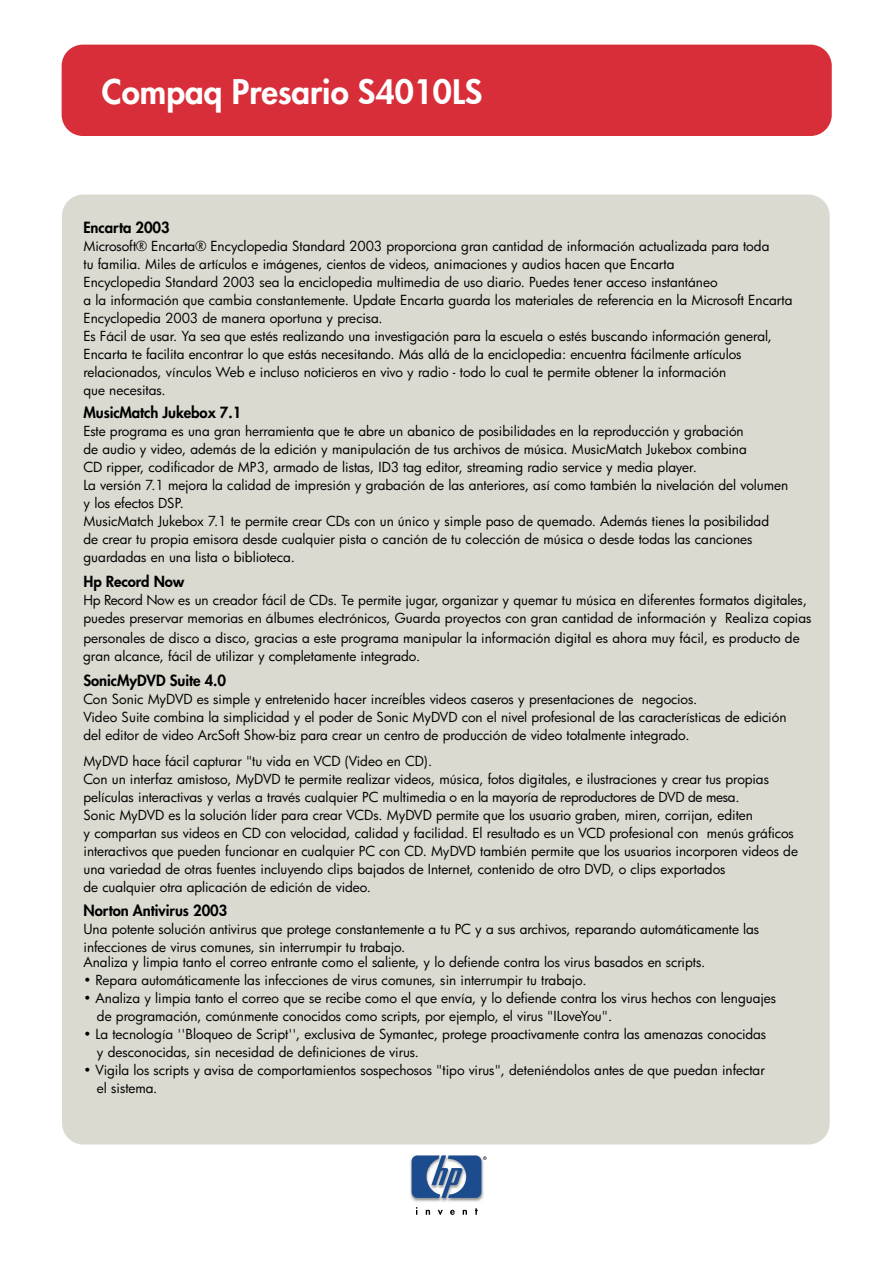
<style>
.page{position:relative;width:893px;height:1263px;background:#fff}
.page>*{position:absolute;margin:0;border:0;box-sizing:border-box;transform-origin:0 0}
.t1{font:800 33px "Futura";color:#fff}
.t2{font:800 15px "Futura";letter-spacing:-.005em;color:#000}
.t3{font:13.5px/18px "Futura";color:#000}
</style>
<div class="page">
<div style="left:62px;top:195px;width:767px;height:950px;background:#dbdad1;border-radius:21px"></div>
<img style="left:410px;top:1160px;width:73px;height:42px">
<svg style="left:426px;top:1210px;width:4px;height:5px"></svg>
<svg style="left:437px;top:1210px;width:6px;height:5px"></svg>
<svg style="left:450px;top:1210px;width:4px;height:5px"></svg>
<svg style="left:462px;top:1210px;width:5px;height:5px"></svg>
<svg style="left:475px;top:1208px;width:2px;height:7px"></svg>
<svg style="left:411px;top:1155px;width:75px;height:43px;background:#5d7da9"></svg>
<div style="left:62px;top:45px;width:769px;height:91px;background:#d82e39;border-radius:21px"></div>
<h1 class="t1" style="left:102px;top:78px;width:382px">Compaq Presario S4010LS</h1>
<p class="t2" style="left:83px;top:222px;width:88px">Encarta 2003</p>
<p class="t3" style="left:83px;top:239px;width:710px">Microsoft® Encarta® Encyclopedia Standard 2003 proporciona gran cantidad de información actualizada para toda<br>tu familia. Miles de artículos e imágenes, cientos de videos, animaciones y audios hacen que Encarta<br>Encyclopedia Standard 2003 sea la enciclopedia multimedia de uso diario. Puedes tener acceso instantáneo<br>a la información que cambia constantemente. Update Encarta guarda los materiales de referencia en la Microsoft Encarta Encyclopedia 2003 de manera oportuna y precisa.<br>Es Fácil de usar. Ya sea que estés realizando una investigación para la escuela o estés buscando información general, Encarta te facilita encontrar lo que estás necesitando. Más allá de la enciclopedia: encuentra fácilmente artículos relacionados, vínculos Web e incluso noticieros en vivo y radio - todo lo cual te permite obtener la información<br>que necesitas.</p>
<p class="t2" style="left:83px;top:406px;width:159px">MusicMatch Jukebox 7.1</p>
<p class="t3" style="left:83px;top:423px;width:706px">Este programa es una gran herramienta que te abre un abanico de posibilidades en la reproducción y grabación<br>de audio y video, además de la edición y manipulación de tus archivos de música. MusicMatch Jukebox combina<br>CD ripper, codificador de MP3, armado de listas, ID3 tag editor, streaming radio service y media player.<br>La versión 7.1 mejora la calidad de impresión y grabación de las anteriores, así como también la nivelación del volumen y los efectos DSP.<br>MusicMatch Jukebox 7.1 te permite crear CDs con un único y simple paso de quemado. Además tienes la posibilidad<br>de crear tu propia emisora desde cualquier pista o canción de tu colección de música o desde todas las canciones guardadas en una lista o biblioteca.</p>
<p class="t2" style="left:83px;top:572px;width:103px">Hp Record Now</p>
<p class="t3" style="left:83px;top:591px;width:729px">Hp Record Now es un creador fácil de CDs. Te permite jugar, organizar y quemar tu música en diferentes formatos digitales, puedes preservar memorias en álbumes electrónicos, Guarda proyectos con gran cantidad de información y Realiza copias</p>
<p class="t3" style="left:83px;top:630px;width:718px">personales de disco a disco, gracias a este programa manipular la información digital es ahora muy fácil, es producto de gran alcance, fácil de utilizar y completamente integrado.</p>
<p class="t2" style="left:83px;top:675px;width:144px">SonicMyDVD Suite 4.0</p>
<p class="t3" style="left:83px;top:692px;width:704px">Con Sonic MyDVD es simple y entretenido hacer increíbles videos caseros y presentaciones de negocios.<br>Video Suite combina la simplicidad y el poder de Sonic MyDVD con el nivel profesional de las características de edición del editor de video ArcSoft Show-biz para crear un centro de producción de video totalmente integrado.</p>
<p class="t3" style="left:83px;top:753px;width:716px">MyDVD hace fácil capturar "tu vida en VCD (Video en CD).<br>Con un interfaz amistoso, MyDVD te permite realizar videos, música, fotos digitales, e ilustraciones y crear tus propias películas interactivas y verlas a través cualquier PC multimedia o en la mayoría de reproductores de DVD de mesa.<br>Sonic MyDVD es la solución líder para crear VCDs. MyDVD permite que los usuario graben, miren, corrijan, editen<br>y compartan sus videos en CD con velocidad, calidad y facilidad. El resultado es un VCD profesional con menús gráficos interactivos que pueden funcionar en cualquier PC con CD. MyDVD también permite que los usuarios incorporen videos de una variedad de otras fuentes incluyendo clips bajados de Internet, contenido de otro DVD, o clips exportados<br>de cualquier otra aplicación de edición de video.</p>
<p class="t2" style="left:83px;top:904px;width:145px">Norton Antivirus 2003</p>
<p class="t3" style="left:83px;top:921px;width:677px">Una potente solución antivirus que protege constantemente a tu PC y a sus archivos, reparando automáticamente las infecciones de virus comunes, sin interrumpir tu trabajo.</p>
<p class="t3" style="left:83px;top:954px;width:623px">Analiza y limpia tanto el correo entrante como el saliente, y lo defiende contra los virus basados en scripts.</p>
<p class="t3" style="left:83px;top:972px;width:504px">• Repara automáticamente las infecciones de virus comunes, sin interrumpir tu trabajo.</p>
<p class="t3" style="left:97px;top:990px;width:680px;text-indent:-14px">• Analiza y limpia tanto el correo que se recibe como el que envía, y lo defiende contra los virus hechos con lenguajes de programación, comúnmente conocidos como scripts, por ejemplo, el virus "ILoveYou".</p>
<p class="t3" style="left:97px;top:1026px;width:671px;text-indent:-14px">• La tecnología ''Bloqueo de Script'', exclusiva de Symantec, protege proactivamente contra las amenazas conocidas y desconocidas, sin necesidad de definiciones de virus.</p>
<p class="t3" style="left:97px;top:1062px;width:669px;text-indent:-14px">• Vigila los scripts y avisa de comportamientos sospechosos "tipo virus", deteniéndolos antes de que puedan infectar el sistema.</p>
</div>
